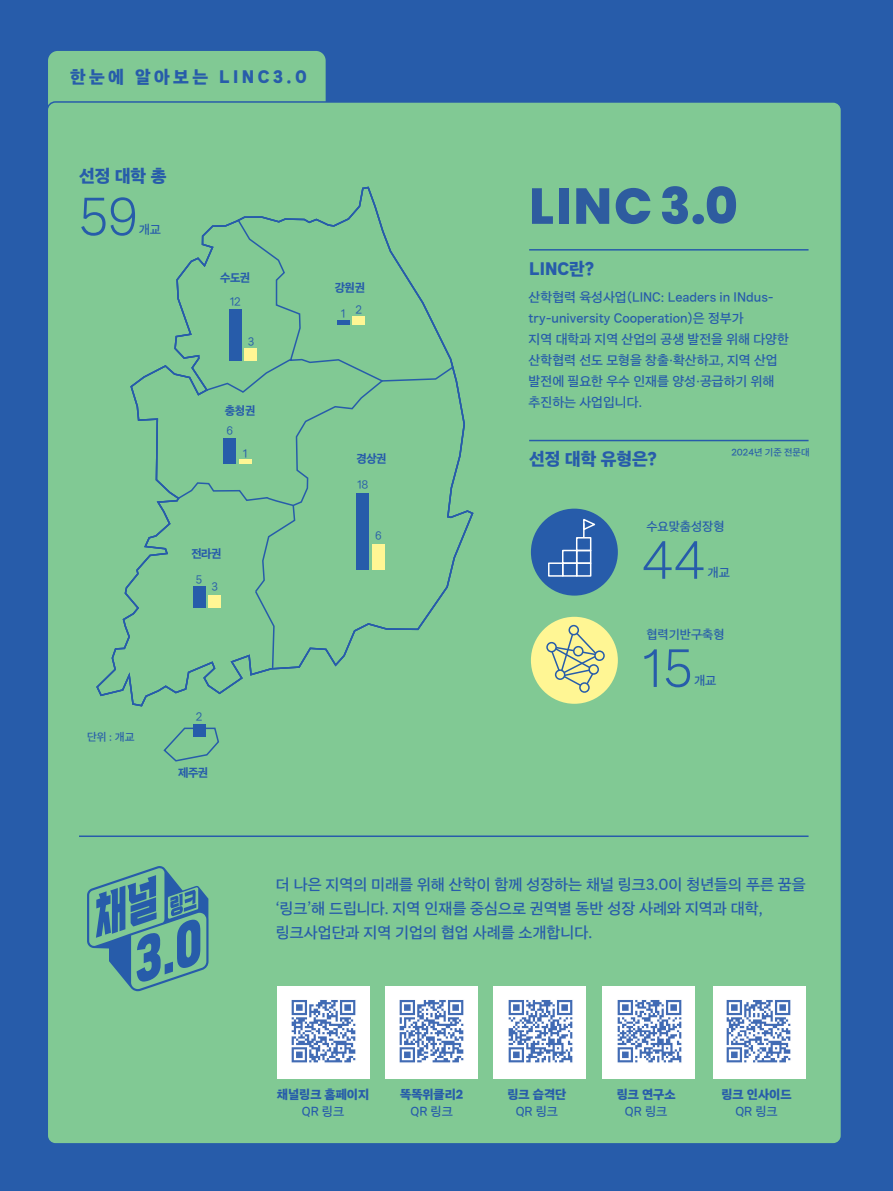
<style>
.page{position:relative;width:893px;height:1191px;background:#275caa}
.page>*{position:absolute;margin:0;border:0;box-sizing:border-box;transform-origin:0 0}
.t1{font:51.6px "SD Clair Sans c Lt";color:#275caa}
.t2{font:800 50.4px "Poppins";letter-spacing:.04em;color:#2e5c9f}
.t3{font:16.95px "SD Clair Sans TTF h Eb";color:#275caa}
.t4{font:16.95px "SD Clair Sans TTF h Eb";letter-spacing:.2em;color:#275caa}
.t5{font:15px/24px "SD Clair Sans e Md";color:#275caa}
.t6{font:12.75px/21px "SD Clair Sans e Md";color:#275caa}
.t7{font:12px/16.5px "SD Clair Sans h Eb";color:#275caa;text-align:center}
.t8{font:12px "SD Clair Sans e Md";color:#275caa}
.t9{font:11.25px "SD Clair Sans g Bd";letter-spacing:-.05em;color:#275caa}
.t10{font:11.25px "SD Clair Sans d Rg";color:#275caa}
.t11{font:10.5px "SD Clair Sans e Md";color:#275caa}
.t12{font:9.15px "SD Clair Sans e Md";color:#275caa}
.s1{font-family:"SD Clair Sans e Md"}
</style>
<div class="page">
<div style="left:47px;top:50px;width:279px;height:115px;background:#81c994;border-radius:10px"></div>
<div style="left:47px;top:49px;width:280px;height:117px;border:2px solid #275caa;border-radius:10px"></div>
<div style="left:47px;top:102px;width:794px;height:1041px;background:#81c994;border-radius:8px"></div>
<svg style="left:96px;top:186px;width:378px;height:521px"></svg>
<svg style="left:176px;top:218px;width:279px;height:452px"></svg>
<hr style="left:529px;top:249px;width:279px;height:1px;background:#275caa">
<hr style="left:529px;top:440px;width:279px;height:1px;background:#275caa">
<hr style="left:79px;top:835px;width:729px;height:2px;background:#275caa">
<div style="left:531px;top:508px;width:87px;height:87px;background:#275caa;border-radius:50%"></div>
<div style="left:531px;top:617px;width:87px;height:87px;background:#fff694;border-radius:50%"></div>
<svg style="left:87px;top:866px;width:121px;height:125px"></svg>
<div style="left:386px;top:986px;width:92px;height:92px;background:#fff"></div>
<div style="left:493px;top:986px;width:93px;height:92px;background:#fff"></div>
<div style="left:603px;top:986px;width:92px;height:92px;background:#fff"></div>
<div style="left:713px;top:986px;width:92px;height:92px;background:#fff"></div>
<div style="left:277px;top:986px;width:92px;height:92px;background:#fff"></div>
<svg style="left:163px;top:727px;width:56px;height:35px"></svg>
<div style="left:548px;top:562px;width:15px;height:14px;border:2px solid #fff"></div>
<div style="left:562px;top:562px;width:15px;height:14px;border:2px solid #fff"></div>
<div style="left:576px;top:562px;width:15px;height:14px;border:2px solid #fff"></div>
<div style="left:562px;top:550px;width:15px;height:14px;border:2px solid #fff"></div>
<div style="left:576px;top:550px;width:15px;height:14px;border:2px solid #fff"></div>
<div style="left:576px;top:537px;width:15px;height:14px;border:2px solid #fff"></div>
<svg style="left:583px;top:518px;width:13px;height:19px"></svg>
<div style="left:594px;top:650px;width:11px;height:11px;border:2px solid #275caa;border-radius:50%"></div>
<div style="left:568px;top:625px;width:11px;height:10px;border:2px solid #275caa;border-radius:50%"></div>
<svg style="left:547px;top:628px;width:54px;height:58px"></svg>
<div style="left:580px;top:683px;width:9px;height:9px;background:#fff694;border-radius:50%"></div>
<div style="left:579px;top:682px;width:11px;height:11px;border:2px solid #275caa;border-radius:50%"></div>
<div style="left:589px;top:665px;width:9px;height:9px;background:#fff694;border-radius:50%"></div>
<div style="left:588px;top:664px;width:11px;height:10px;border:2px solid #275caa;border-radius:50%"></div>
<div style="left:547px;top:642px;width:9px;height:9px;background:#fff694;border-radius:50%"></div>
<div style="left:546px;top:642px;width:11px;height:10px;border:2px solid #275caa;border-radius:50%"></div>
<div style="left:556px;top:670px;width:9px;height:9px;background:#fff694;border-radius:50%"></div>
<div style="left:555px;top:669px;width:10px;height:11px;border:2px solid #275caa;border-radius:50%"></div>
<div style="left:229px;top:310px;width:13px;height:51px;background:#275caa"></div>
<div style="left:245px;top:348px;width:12px;height:13px;background:#fff694"></div>
<hr style="left:337px;top:321px;width:13px;height:4px;background:#275caa">
<div style="left:353px;top:316px;width:12px;height:9px;background:#fff694"></div>
<div style="left:357px;top:493px;width:12px;height:76px;background:#275caa"></div>
<div style="left:372px;top:544px;width:13px;height:25px;background:#fff694"></div>
<div style="left:223px;top:438px;width:13px;height:26px;background:#275caa"></div>
<hr style="left:239px;top:460px;width:13px;height:4px;background:#fff694">
<div style="left:193px;top:586px;width:12px;height:22px;background:#275caa"></div>
<div style="left:208px;top:595px;width:13px;height:13px;background:#fff694"></div>
<div style="left:193px;top:723px;width:12px;height:13px;background:#275caa"></div>
<img style="left:291px;top:1000px;width:65px;height:63px">
<img style="left:399px;top:1000px;width:65px;height:63px">
<img style="left:508px;top:999px;width:65px;height:64px">
<img style="left:617px;top:999px;width:65px;height:64px">
<img style="left:726px;top:1000px;width:65px;height:63px">
<p class="t4" style="left:70px;top:67px;width:238px">한눈에 알아보는 LINC3.0</p>
<p class="t3" style="left:79px;top:166px;width:89px">선정 대학 총</p>
<p class="t1" style="left:79px;top:189px;width:61px">59</p>
<p class="t8" style="left:139px;top:223px;width:24px">개교</p>
<p class="t9" style="left:220px;top:271px;width:31px">수도권</p>
<p class="t10" style="left:230px;top:296px;width:12px">12</p>
<p class="t10" style="left:248px;top:336px;width:8px">3</p>
<p class="t9" style="left:225px;top:404px;width:32px">충청권</p>
<p class="t10" style="left:226px;top:424px;width:8px">6</p>
<p class="t10" style="left:243px;top:447px;width:6px">1</p>
<p class="t9" style="left:191px;top:547px;width:31px">전라권</p>
<p class="t10" style="left:196px;top:573px;width:8px">5</p>
<p class="t10" style="left:211px;top:581px;width:8px">3</p>
<p class="t11" style="left:87px;top:731px;width:49px">단위 : 개교</p>
<p class="t10" style="left:196px;top:710px;width:8px">2</p>
<p class="t9" style="left:178px;top:766px;width:31px">제주권</p>
<p class="t9" style="left:335px;top:281px;width:32px">강원권</p>
<p class="t10" style="left:341px;top:305px;width:23px">1 2</p>
<p class="t9" style="left:357px;top:452px;width:31px">경상권</p>
<p class="t10" style="left:357px;top:478px;width:13px">18</p>
<p class="t10" style="left:375px;top:530px;width:8px">6</p>
<p class="t2" style="left:529px;top:177px;width:210px">LINC3.0</p>
<p class="t3" style="left:529px;top:259px;width:66px">LINC란?</p>
<p class="t6" style="left:529px;top:286px;width:262px">산학협력 육성사업(LINC: Leaders in INdus&shy;try-university Cooperation)은 정부가<br>지역 대학과 지역 산업의 공생 발전을 위해 다양한 산학협력 선도 모형을 창출·확산하고, 지역 산업 발전에 필요한 우수 인재를 양성·공급하기 위해 추진하는 사업입니다.</p>
<p class="t3" style="left:529px;top:449px;width:129px">선정 대학 유형은?</p>
<p class="t12" style="left:731px;top:447px;width:80px">2024년 기준 전문대</p>
<p class="t8" style="left:646px;top:519px;width:80px">수요맞춤성장형</p>
<p class="t1" style="left:642px;top:533px;width:65px">44</p>
<p class="t8" style="left:707px;top:566px;width:24px">개교</p>
<p class="t8" style="left:646px;top:627px;width:80px">협력기반구축형</p>
<p class="t1" style="left:642px;top:641px;width:52px">15</p>
<p class="t8" style="left:694px;top:674px;width:24px">개교</p>
<p class="t5" style="left:276px;top:872px;width:531px">더 나은 지역의 미래를 위해 산학이 함께 성장하는 채널 링크3.0이 청년들의 푸른 꿈을 ‘링크’해 드립니다. 지역 인재를 중심으로 권역별 동반 성장 사례와 지역과 대학, 링크사업단과 지역 기업의 협업 사례를 소개합니다.</p>
<p class="t7" style="left:277px;top:1086px;width:94px">채널링크 홈페이지<br><span class="s1">QR 링크</span></p>
<p class="t7" style="left:400px;top:1086px;width:65px">똑똑위클리2<br><span class="s1">QR 링크</span></p>
<p class="t7" style="left:507px;top:1086px;width:60px">링크 습격단<br><span class="s1">QR 링크</span></p>
<p class="t7" style="left:617px;top:1086px;width:60px">링크 연구소<br><span class="s1">QR 링크</span></p>
<p class="t7" style="left:721px;top:1086px;width:72px">링크 인사이드<br><span class="s1">QR 링크</span></p>
</div>
